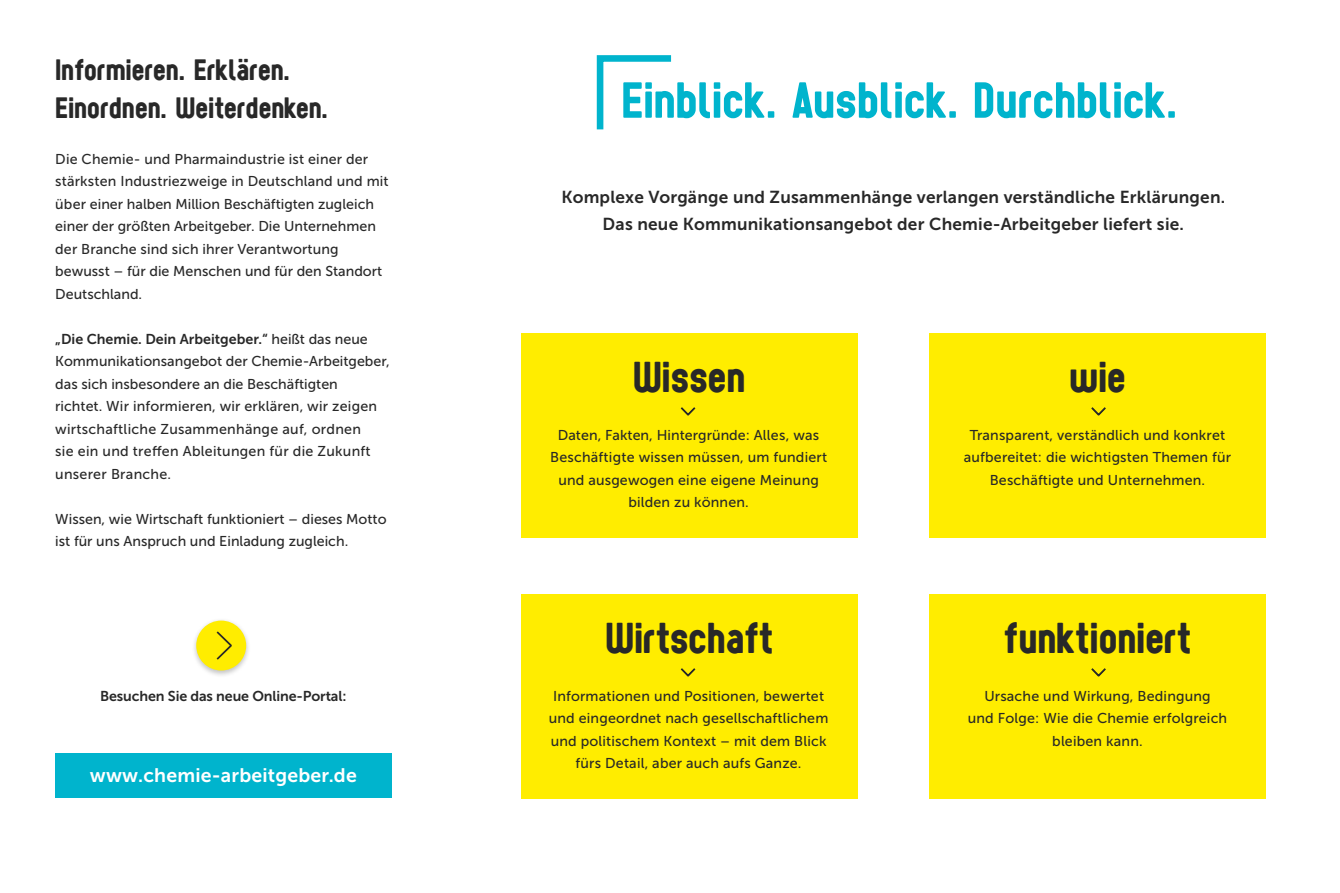
<style>
.page{position:relative;width:1340px;height:893px;background:#fff}
.page>*{position:absolute;margin:0;border:0;box-sizing:border-box;transform-origin:0 0}
.t1{font:52.5px "Sugo";color:#00b4cd}
.t2{font:45px "Sugo";color:#282828}
.t3{font:30.75px/37.5px "Sugo";color:#282828}
.t4{font:19.5px "Museo Sans 700";letter-spacing:.01em;color:#fff}
.t5{font:17.25px/27px "Museo Sans 700";letter-spacing:.01em;color:#282828;text-align:center}
.t6{font:14.25px/22.5px "Museo Sans 500";letter-spacing:.01em;color:#282828;text-align:center}
.t7{font:14.25px "Museo Sans 700";letter-spacing:-.01em;color:#282828}
.s1{font-family:"Museo Sans 500"}
</style>
<div class="page">
<div style="left:55px;top:753px;width:336px;height:45px;background:#00b4cd"></div>
<div style="left:191px;top:618px;width:60px;height:60px;background:#000;opacity:.24"></div>
<div style="left:196px;top:621px;width:50px;height:49px;background:#ffed00;border-radius:50%"></div>
<svg style="left:216px;top:631px;width:16px;height:29px"></svg>
<svg style="left:596px;top:55px;width:76px;height:75px"></svg>
<div style="left:521px;top:594px;width:336px;height:204px;background:#ffed00"></div>
<div style="left:929px;top:594px;width:336px;height:204px;background:#ffed00"></div>
<div style="left:521px;top:333px;width:336px;height:204px;background:#ffed00"></div>
<svg style="left:681px;top:407px;width:14px;height:8px"></svg>
<div style="left:929px;top:333px;width:336px;height:204px;background:#ffed00"></div>
<svg style="left:1091px;top:407px;width:14px;height:8px"></svg>
<svg style="left:681px;top:668px;width:14px;height:8px"></svg>
<svg style="left:1091px;top:668px;width:14px;height:8px"></svg>
<h3 class="t3" style="left:55px;top:51px;width:274px">Informieren. Erklären.<br>Einordnen. Weiterdenken.</h3>
<p class="t6" style="left:55px;top:148px;width:335px;text-align:left">Die Chemie- und Pharmaindustrie ist einer der stärksten Industriezweige in Deutschland und mit über einer halben Million Beschäftigten zugleich einer der größten Arbeitgeber. Die Unternehmen der Branche sind sich ihrer Verantwortung bewusst – für die Menschen und für den Standort Deutschland.</p>
<p class="t7" style="left:55px;top:331px;width:314px">„Die Chemie. Dein Arbeitgeber.“ <span class="s1">heißt das neue</span></p>
<p class="t6" style="left:55px;top:350px;width:336px;text-align:left">Kommunikationsangebot der Chemie-Arbeitgeber, das sich insbesondere an die Beschäftigten<br>richtet. Wir informieren, wir erklären, wir zeigen wirtschaftliche Zusammenhänge auf, ordnen<br>sie ein und treffen Ableitungen für die Zukunft unserer Branche.</p>
<p class="t6" style="left:55px;top:508px;width:333px;text-align:left">Wissen, wie Wirtschaft funktioniert – dieses Motto ist für uns Anspruch und Einladung zugleich.</p>
<p class="t7" style="left:100px;top:688px;width:248px">Besuchen Sie das neue Online-Portal:</p>
<h3 class="t4" style="left:90px;top:765px;width:268px">www.chemie-arbeitgeber.de</h3>
<h1 class="t1" style="left:621px;top:68px;width:557px">Einblick. Ausblick. Durchblick.</h1>
<p class="t5" style="left:561px;top:183px;width:665px">Komplexe Vorgänge und Zusammenhänge verlangen verständliche Erklärungen.<br>Das neue Kommunikationsangebot der Chemie-Arbeitgeber liefert sie.</p>
<h2 class="t2" style="left:632px;top:349px;width:114px">Wissen</h2>
<p class="t6" style="left:550px;top:424px;width:278px">Daten, Fakten, Hintergründe: Alles, was Beschäftigte wissen müssen, um fundiert und ausgewogen eine eigene Meinung bilden zu können.</p>
<h2 class="t2" style="left:1069px;top:349px;width:58px">wie</h2>
<p class="t6" style="left:963px;top:424px;width:269px">Transparent, verständlich und konkret aufbereitet: die wichtigsten Themen für<br>Beschäftigte und Unternehmen.</p>
<h2 class="t2" style="left:605px;top:610px;width:170px">Wirtschaft</h2>
<h2 class="t2" style="left:1004px;top:610px;width:188px">funktioniert</h2>
<p class="t6" style="left:549px;top:684px;width:281px">Informationen und Positionen, bewertet und eingeordnet nach gesellschaftlichem und politischem Kontext – mit dem Blick fürs Detail, aber auch aufs Ganze.</p>
<p class="t6" style="left:967px;top:684px;width:261px">Ursache und Wirkung, Bedingung<br>und Folge: Wie die Chemie erfolgreich bleiben kann.</p>
</div>
